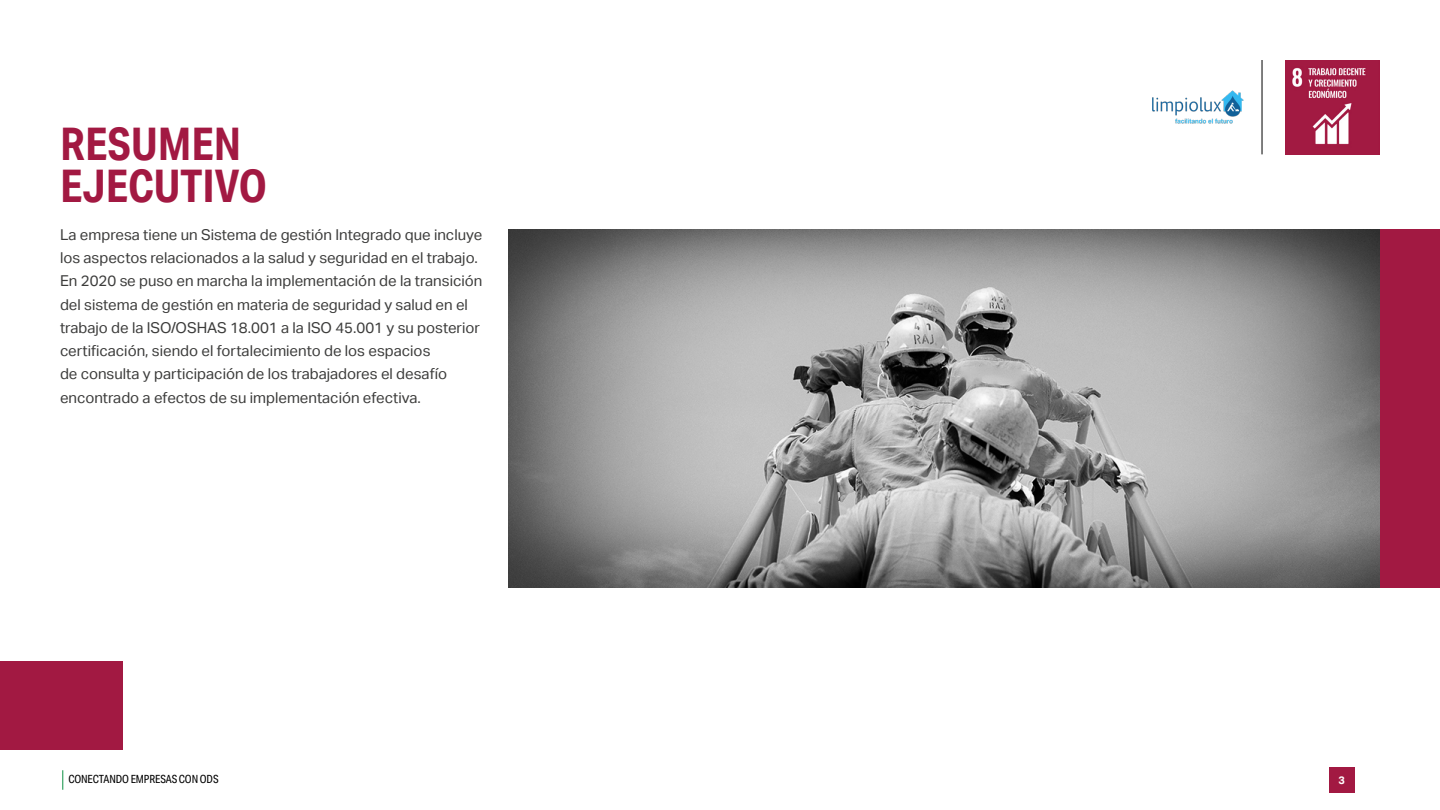
<style>
.page{position:relative;width:1440px;height:810px;background:#fff}
.page>*{position:absolute;margin:0;border:0;box-sizing:border-box;transform-origin:0 0}
.t1{font:700 45px/42.8px "Aktiv Grotesk Cd";color:#a21942}
.t2{font:15px/23.2px "Aktiv Grotesk";color:#3c3c3b}
.t3{font:11.25px "Aktiv Grotesk Cd";letter-spacing:-.01em;color:#000}
.t4{font:700 10.88px "Aktiv Grotesk";color:#fff}
</style>
<div class="page">
<svg style="left:62px;top:770px;width:1px;height:20px"></svg>
<div style="left:1329px;top:767px;width:25px;height:26px;background:#a21942"></div>
<img style="left:1285px;top:60px;width:95px;height:95px">
<hr style="left:1262px;top:60px;width:1px;height:94px;background:#000">
<img style="left:1152px;top:90px;width:92px;height:34px">
<img style="left:508px;top:229px;width:872px;height:359px">
<div style="left:0;top:661px;width:123px;height:89px;background:#a21942"></div>
<div style="left:1380px;top:229px;width:60px;height:359px;background:#a21942"></div>
<p class="t1" style="left:60px;top:122px;width:209px">RESUMEN<br>EJECUTIVO</p>
<p class="t2" style="left:60px;top:223px;width:424px">La empresa tiene un Sistema de gestión Integrado que incluye los aspectos relacionados a la salud y seguridad en el trabajo.<br>En 2020 se puso en marcha la implementación de la transición del sistema de gestión en materia de seguridad y salud en el trabajo de la ISO/OSHAS 18.001 a la ISO 45.001 y su posterior certificación, siendo el fortalecimiento de los espacios<br>de consulta y participación de los trabajadores el desafío encontrado a efectos de su implementación efectiva.</p>
<p class="t3" style="left:68px;top:773px;width:152px">CONECTANDO EMPRESAS CON ODS</p>
<p class="t4" style="left:1338px;top:774px;width:8px">3</p>
</div>
